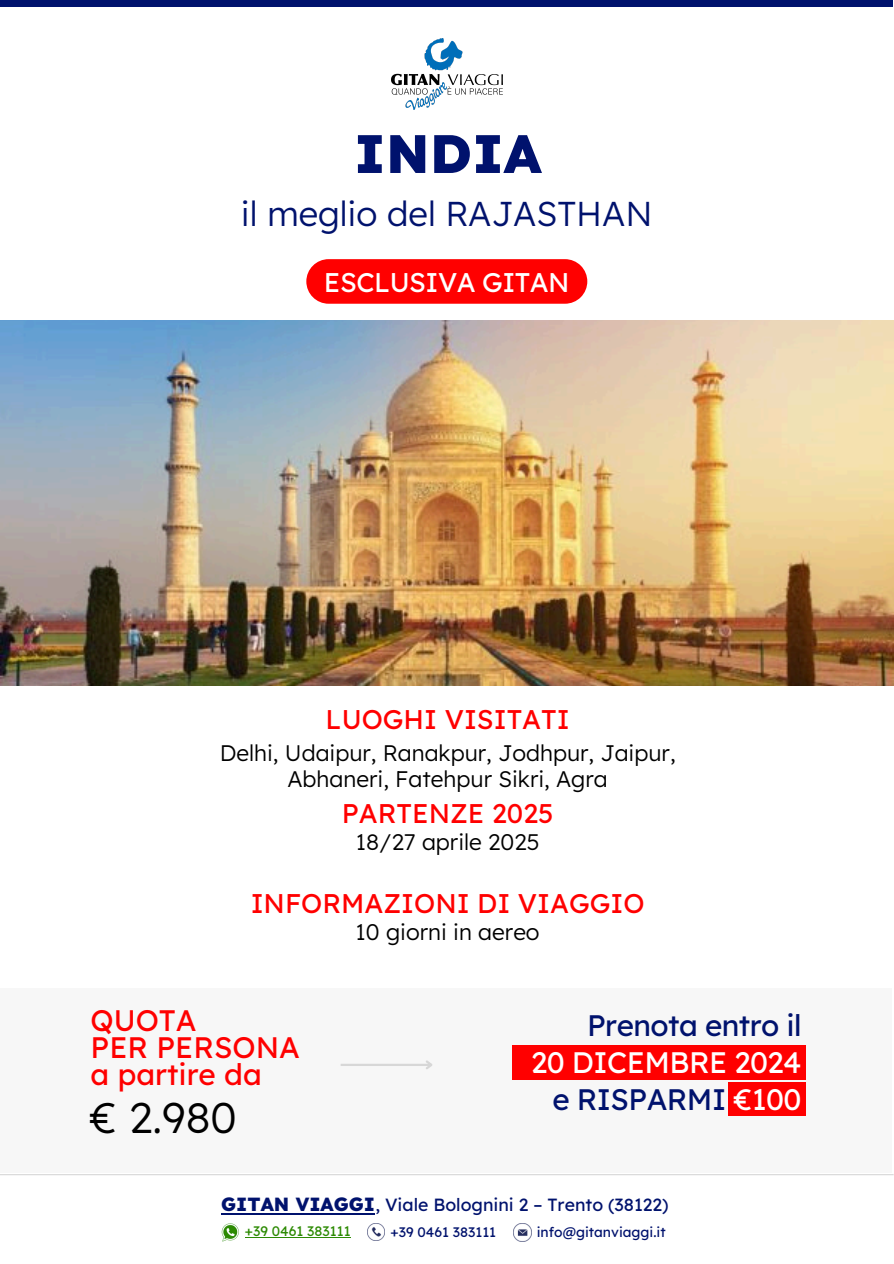
<style>
.page{position:relative;width:894px;height:1264px;background:#fff}
.page>*{position:absolute;margin:0;border:0;box-sizing:border-box;transform-origin:0 0}
.t1{font:800 54px "Lexend";color:#00126d}
.t2{font:300 42.75px "Lexend";color:#000}
.t3{font:300 34.5px "Lexend";color:#00126d}
.t4{font:29.55px/37.2px "Lexend";letter-spacing:-.02em;color:#00126d;text-align:right}
.t5{font:29.55px/27px "Lexend";color:#f00}
.t6{font:27px "Lexend";color:#f00}
.t7{font:27px "Lexend";letter-spacing:-.02em;color:#fff}
.t8{font:300 22.5px/25.8px "Lexend";color:#000;text-align:center}
.t9{font:17.7px "Lexend";color:#00126d}
.t10{font:13.8px "Lexend";color:#00126d}
.t11{font:13.8px "Lexend";color:#2c8a03}
.s1{color:#fff}
.s2{font-weight:800;font-size:19.05px}
</style>
<div class="page">
<div style="left:0;top:987px;width:891px;height:185px;background:#f7f7f7"></div>
<img style="left:391px;top:38px;width:111px;height:71px">
<img style="left:1px;top:320px;width:892px;height:365px">
<hr style="left:0;top:1174px;width:893px;height:1px;background:#d7d7d7">
<div style="left:1px;top:0;width:891px;height:7px;background:#00126d"></div>
<div style="left:512px;top:1045px;width:293px;height:35px;background:#f00"></div>
<div style="left:727px;top:1082px;width:78px;height:33px;background:#f00"></div>
<hr style="left:340px;top:1063px;width:91px;height:2px;background:#d7d7d7">
<svg style="left:423px;top:1060px;width:9px;height:9px"></svg>
<svg style="left:306px;top:259px;width:281px;height:45px"></svg>
<img style="left:221px;top:1223px;width:18px;height:18px">
<hr style="left:245px;top:1236px;width:105px;height:1px;background:#2c8a03">
<img style="left:367px;top:1223px;width:17px;height:17px">
<img style="left:513px;top:1223px;width:18px;height:18px">
<hr style="left:221px;top:1213px;width:154px;height:1px;background:#00126d">
<h4 class="t1" style="left:354px;top:119px;width:189px">INDIA</h4>
<h6 class="t3" style="left:241px;top:191px;width:413px">il meglio del RAJASTHAN</h6>
<p class="t7" style="left:324px;top:264px;width:247px">ESCLUSIVA GITAN</p>
<h4 class="t6" style="left:325px;top:702px;width:245px">LUOGHI VISITATI</h4>
<h6 class="t8" style="left:220px;top:739px;width:457px">Delhi, Udaipur, Ranakpur, Jodhpur, Jaipur,<br>Abhaneri, Fatehpur Sikri, Agra</h6>
<h6 class="t6" style="left:341px;top:796px;width:213px">PARTENZE 2025</h6>
<h2 class="t8" style="left:355px;top:829px;width:185px">18/27 aprile 2025</h2>
<h4 class="t6" style="left:251px;top:885px;width:395px">INFORMAZIONI DI VIAGGIO</h4>
<h3 class="t5" style="left:91px;top:1006px;width:211px">QUOTA<br>PER PERSONA a partire da</h3>
<h3 class="t2" style="left:89px;top:1090px;width:149px">€ 2.980</h3>
<h5 class="t8" style="left:355px;top:918px;width:185px">10 giorni in aereo</h5>
<h4 class="t4" style="left:531px;top:1006px;width:272px">Prenota entro il<br><span class="s1">20 DICEMBRE 2024 </span>e RISPARMI <span class="s1">€100</span></h4>
<p class="t9" style="left:221px;top:1193px;width:449px"><span class="s2">GITAN VIAGGI</span>, Viale Bolognini 2 – Trento (38122)</p>
<p class="t11" style="left:245px;top:1222px;width:107px">+39 0461 383111</p>
<p class="t10" style="left:390px;top:1223px;width:107px">+39 0461 383111</p>
<p class="t10" style="left:536px;top:1223px;width:130px">info@gitanviaggi.it</p>
</div>
